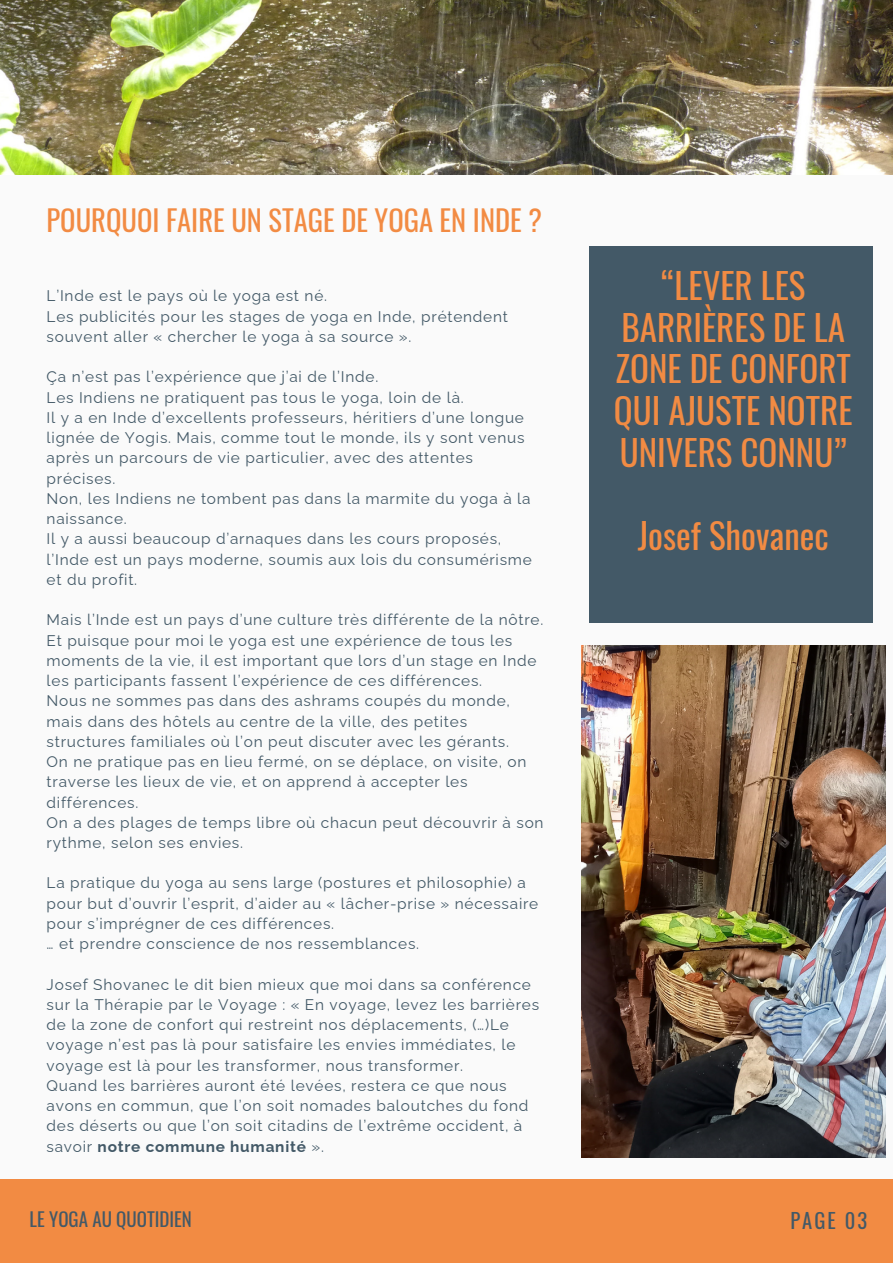
<style>
.page{position:relative;width:893px;height:1264px;background:#fff}
.page>*{position:absolute;margin:0;border:0;box-sizing:border-box;transform-origin:0 0}
.t1{font:34.95px/41.5px "Oswald";color:#f28b43;text-align:center}
.t2{font:28.5px "Oswald";color:#f28b43}
.t3{font:20.55px "Oswald";letter-spacing:.1em;color:#435967}
.t4{font:18.9px "Oswald";color:#435967}
.t5{font:15.45px/20.2px "Raleway";letter-spacing:.05em;color:#435967}
.s1{font-weight:700}
</style>
<div class="page">
<div style="left:0;top:0;width:892px;height:1262px;background:#fafafa"></div>
<img style="left:581px;top:645px;width:304px;height:512px">
<div style="left:0;top:1179px;width:892px;height:83px;background:#f28b43"></div>
<img style="left:0;top:0;width:892px;height:175px">
<div style="left:589px;top:246px;width:283px;height:377px;background:#435967"></div>
<p class="t2" style="left:47px;top:198px;width:497px">POURQUOI FAIRE UN STAGE DE YOGA EN INDE ?</p>
<p class="t5" style="left:47px;top:286px;width:282px">L’Inde est le pays où le yoga est né.</p>
<p class="t5" style="left:47px;top:306px;width:463px">Les publicités pour les stages de yoga en Inde, prétendent souvent aller « chercher le yoga à sa source ».</p>
<p class="t5" style="left:47px;top:367px;width:333px">Ça n’est pas l’expérience que j’ai de l’Inde.</p>
<p class="t5" style="left:47px;top:387px;width:418px">Les Indiens ne pratiquent pas tous le yoga, loin de là.</p>
<p class="t5" style="left:47px;top:407px;width:479px">Il y a en Inde d’excellents professeurs, héritiers d’une longue lignée de Yogis. Mais, comme tout le monde, ils y sont venus après un parcours de vie particulier, avec des attentes précises.</p>
<p class="t5" style="left:47px;top:488px;width:485px">Non, les Indiens ne tombent pas dans la marmite du yoga à la naissance.</p>
<p class="t5" style="left:47px;top:529px;width:487px">Il y a aussi beaucoup d’arnaques dans les cours proposés, l’Inde est un pays moderne, soumis aux lois du consumérisme et du profit.</p>
<p class="t5" style="left:47px;top:609px;width:498px">Mais l’Inde est un pays d’une culture très différente de la nôtre.</p>
<p class="t5" style="left:47px;top:630px;width:491px">Et puisque pour moi le yoga est une expérience de tous les moments de la vie, il est important que lors d’un stage en Inde les participants fassent l’expérience de ces différences.</p>
<p class="t5" style="left:47px;top:690px;width:465px">Nous ne sommes pas dans des ashrams coupés du monde, mais dans des hôtels au centre de la ville, des petites structures familiales où l’on peut discuter avec les gérants.</p>
<p class="t5" style="left:47px;top:751px;width:481px">On ne pratique pas en lieu fermé, on se déplace, on visite, on traverse les lieux de vie, et on apprend à accepter les différences.</p>
<p class="t5" style="left:47px;top:812px;width:498px">On a des plages de temps libre où chacun peut découvrir à son rythme, selon ses envies.</p>
<p class="t5" style="left:47px;top:872px;width:493px">La pratique du yoga au sens large (postures et philosophie) a pour but d’ouvrir l’esprit, d’aider au « lâcher-prise » nécessaire pour s’imprégner de ces différences.</p>
<p class="t5" style="left:47px;top:933px;width:374px">… et prendre conscience de nos ressemblances.</p>
<p class="t5" style="left:47px;top:974px;width:494px">Josef Shovanec le dit bien mieux que moi dans sa conférence sur la Thérapie par le Voyage : « En voyage, levez les barrières de la zone de confort qui restreint nos déplacements, (…)Le voyage n’est pas là pour satisfaire les envies immédiates, le voyage est là pour les transformer, nous transformer.</p>
<p class="t5" style="left:47px;top:1075px;width:483px">Quand les barrières auront été levées, restera ce que nous avons en commun, que l’on soit nomades baloutches du fond des déserts ou que l’on soit citadins de l’extrême occident, à savoir <span class="s1">notre commune humanité</span> ».</p>
<p class="t1" style="left:614px;top:263px;width:240px">“LEVER LES<br>BARRIÈRES DE LA<br>ZONE DE CONFORT<br>QUI AJUSTE NOTRE<br>UNIVERS CONNU”</p>
<p class="t1" style="left:637px;top:513px;width:193px">Josef Shovanec</p>
<p class="t4" style="left:30px;top:1204px;width:164px">LE YOGA AU QUOTIDIEN</p>
<p class="t3" style="left:790px;top:1203px;width:78px">PAGE 03</p>
</div>
